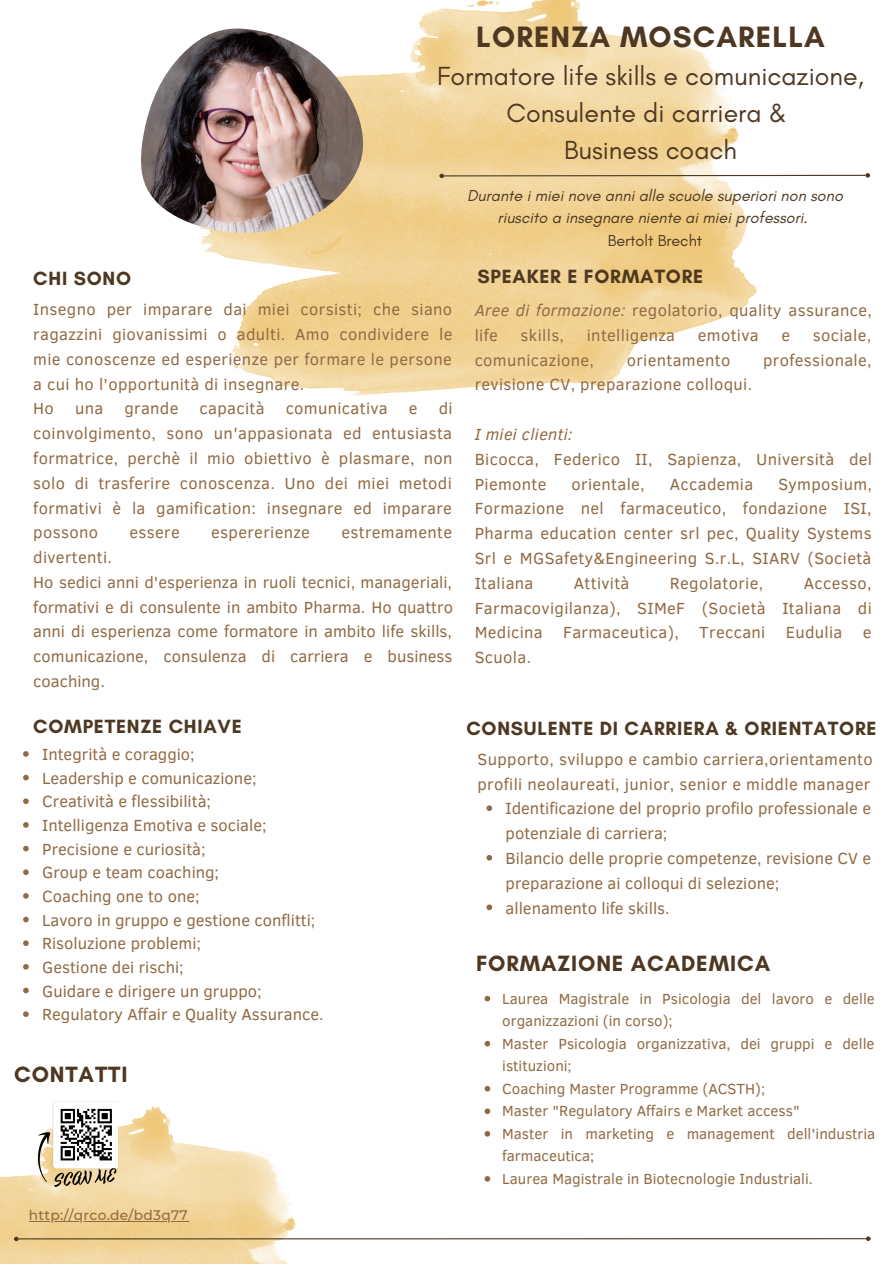
<style>
.page{position:relative;width:894px;height:1264px;background:#fff}
.page>*{position:absolute;margin:0;border:0;box-sizing:border-box;transform-origin:0 0}
.t1{font:700 30px "Glacial Indifference";letter-spacing:.04em;color:#4e3822}
.t2{font:26.7px/37.2px "Glacial Indifference";color:#4e3822;text-align:center}
.t3{font:700 22.5px "Glacial Indifference";letter-spacing:.04em;color:#4e3822}
.t4{font:700 19.5px "Glacial Indifference";letter-spacing:.04em;color:#4e3822}
.t5{font:16.5px/24.8px "Clear Sans";letter-spacing:.02em;color:#906a45;text-align:justify}
.t6{font:16.5px/24.8px "Clear Sans";color:#906a45}
.t7{font:italic 16.5px "Clear Sans";letter-spacing:.02em;color:#906a45}
.t8{font:italic 16.2px/22.5px "Glacial Indifference";color:#4e3822;text-align:center}
.t9{font:16.2px "Glacial Indifference";color:#4e3822}
.t10{font:15px/22.5px "Clear Sans";color:#906a45}
.t11{font:500 13.8px "Montserrat";letter-spacing:.02em;color:#906a45}
.s1{font-style:italic}
</style>
<div class="page">
<img style="left:201px;top:0;width:555px;height:396px">
<img style="left:141px;top:26px;width:222px;height:215px">
<svg style="left:439px;top:173px;width:430px;height:5px"></svg>
<img style="left:0;top:1106px;width:309px;height:157px">
<hr style="left:18px;top:1238px;width:848px;height:1px;background:#4e3822">
<svg style="left:14px;top:1236px;width:5px;height:5px"></svg>
<svg style="left:865px;top:1236px;width:5px;height:4px"></svg>
<svg style="left:23px;top:751px;width:6px;height:5px"></svg>
<svg style="left:23px;top:774px;width:6px;height:6px"></svg>
<svg style="left:23px;top:798px;width:6px;height:6px"></svg>
<svg style="left:23px;top:822px;width:6px;height:5px"></svg>
<svg style="left:23px;top:845px;width:6px;height:6px"></svg>
<svg style="left:23px;top:869px;width:6px;height:6px"></svg>
<svg style="left:23px;top:893px;width:6px;height:5px"></svg>
<svg style="left:23px;top:916px;width:6px;height:6px"></svg>
<svg style="left:23px;top:940px;width:6px;height:6px"></svg>
<svg style="left:23px;top:964px;width:6px;height:5px"></svg>
<svg style="left:23px;top:987px;width:6px;height:6px"></svg>
<svg style="left:23px;top:1011px;width:6px;height:5px"></svg>
<svg style="left:484px;top:995px;width:6px;height:6px"></svg>
<svg style="left:484px;top:1040px;width:6px;height:6px"></svg>
<svg style="left:484px;top:1085px;width:6px;height:6px"></svg>
<svg style="left:484px;top:1108px;width:6px;height:6px"></svg>
<svg style="left:484px;top:1131px;width:6px;height:5px"></svg>
<svg style="left:484px;top:1176px;width:6px;height:5px"></svg>
<svg style="left:486px;top:805px;width:6px;height:6px"></svg>
<svg style="left:486px;top:855px;width:6px;height:5px"></svg>
<svg style="left:486px;top:904px;width:6px;height:6px"></svg>
<img style="left:39px;top:1101px;width:78px;height:94px">
<hr style="left:29px;top:1220px;width:159px;height:1px;background:#906a45">
<p class="t1" style="left:476px;top:19px;width:350px">LORENZA MOSCARELLA</p>
<p class="t2" style="left:437px;top:57px;width:428px">Formatore life skills e comunicazione,<br>Consulente di carriera &amp;</p>
<p class="t2" style="left:564px;top:131px;width:174px">Business coach</p>
<p class="t4" style="left:33px;top:266px;width:99px">CHI SONO</p>
<p class="t5" style="left:33px;top:296px;width:420px">Insegno per imparare dai miei corsisti; che siano ragazzini giovanissimi o adulti. Amo condividere le mie conoscenze ed esperienze per formare le persone a cui ho l'opportunità di insegnare.</p>
<p class="t5" style="left:33px;top:395px;width:22px">Ho</p>
<p class="t5" style="left:75px;top:395px;width:30px">una</p>
<p class="t5" style="left:124px;top:395px;width:56px">grande</p>
<p class="t5" style="left:199px;top:395px;width:66px">capacità</p>
<p class="t5" style="left:285px;top:395px;width:104px">comunicativa</p>
<p class="t5" style="left:409px;top:395px;width:10px">e</p>
<p class="t5" style="left:33px;top:395px;width:421px;text-indent:405px">di coinvolgimento, sono un'appasionata ed entusiasta formatrice, perchè il mio obiettivo è plasmare, non solo di trasferire conoscenza. Uno dei miei metodi formativi è la gamification: insegnare ed imparare possono</p>
<p class="t5" style="left:129px;top:519px;width:52px">essere</p>
<p class="t5" style="left:211px;top:519px;width:100px">espererienze</p>
<p class="t5" style="left:341px;top:519px;width:112px">estremamente</p>
<p class="t5" style="left:33px;top:544px;width:80px">divertenti.</p>
<p class="t5" style="left:33px;top:569px;width:421px">Ho sedici anni d'esperienza in ruoli tecnici, manageriali, formativi e di consulente in ambito Pharma. Ho quattro anni di esperienza come formatore in ambito life skills, comunicazione, consulenza di carriera e business coaching.</p>
<p class="t4" style="left:33px;top:714px;width:210px">COMPETENZE CHIAVE</p>
<p class="t6" style="left:42px;top:741px;width:154px">Integrità e coraggio;</p>
<p class="t6" style="left:42px;top:764px;width:216px">Leadership e comunicazione;</p>
<p class="t6" style="left:42px;top:788px;width:170px">Creatività e flessibilità;</p>
<p class="t6" style="left:42px;top:812px;width:226px">Intelligenza Emotiva e sociale;</p>
<p class="t6" style="left:42px;top:835px;width:165px">Precisione e curiosità;</p>
<p class="t6" style="left:42px;top:859px;width:178px">Group e team coaching;</p>
<p class="t6" style="left:42px;top:883px;width:159px">Coaching one to one;</p>
<p class="t6" style="left:42px;top:906px;width:274px">Lavoro in gruppo e gestione conflitti;</p>
<p class="t6" style="left:42px;top:930px;width:160px">Risoluzione problemi;</p>
<p class="t6" style="left:42px;top:954px;width:143px">Gestione dei rischi;</p>
<p class="t6" style="left:42px;top:977px;width:221px">Guidare e dirigere un gruppo;</p>
<p class="t6" style="left:42px;top:1001px;width:283px">Regulatory Affair e Quality Assurance.</p>
<p class="t3" style="left:14px;top:1060px;width:115px">CONTATTI</p>
<p class="t11" style="left:29px;top:1206px;width:160px">http://qrco.de/bd3q77</p>
<p class="t8" style="left:467px;top:184px;width:377px">Durante i miei nove anni alle scuole superiori non sono riuscito a insegnare niente ai miei professori.</p>
<p class="t9" style="left:607px;top:230px;width:96px">Bertolt Brecht</p>
<p class="t4" style="left:477px;top:264px;width:227px">SPEAKER E FORMATORE</p>
<p class="t5" style="left:474px;top:297px;width:398px"><span class="s1">Aree di formazione:</span> regolatorio, quality assurance, life</p>
<p class="t5" style="left:520px;top:322px;width:45px">skills,</p>
<p class="t5" style="left:586px;top:322px;width:90px">intelligenza</p>
<p class="t5" style="left:697px;top:322px;width:62px">emotiva</p>
<p class="t5" style="left:781px;top:322px;width:10px">e</p>
<p class="t5" style="left:812px;top:322px;width:60px">sociale,</p>
<p class="t5" style="left:474px;top:347px;width:121px">comunicazione,</p>
<p class="t5" style="left:626px;top:347px;width:105px">orientamento</p>
<p class="t5" style="left:762px;top:347px;width:110px">professionale,</p>
<p class="t5" style="left:474px;top:371px;width:279px">revisione CV, preparazione colloqui.</p>
<p class="t7" style="left:474px;top:422px;width:99px">I miei clienti:</p>
<p class="t5" style="left:474px;top:446px;width:399px">Bicocca, Federico II, Sapienza, Università del<br>Piemonte</p>
<p class="t5" style="left:571px;top:470px;width:75px">orientale,</p>
<p class="t5" style="left:669px;top:470px;width:85px">Accademia</p>
<p class="t5" style="left:474px;top:470px;width:398px;text-indent:303px">Symposium, Formazione nel farmaceutico, fondazione ISI, Pharma education center srl pec, Quality Systems Srl e MGSafety&amp;Engineering S.r.L, SIARV (Società Italiana</p>
<p class="t5" style="left:573px;top:569px;width:57px">Attività</p>
<p class="t5" style="left:669px;top:569px;width:95px">Regolatorie,</p>
<p class="t5" style="left:474px;top:569px;width:398px;text-indent:329px">Accesso, Farmacovigilanza), SIMeF (Società Italiana di Medicina Farmaceutica), Treccani Eudulia e Scuola.</p>
<p class="t4" style="left:466px;top:716px;width:411px">CONSULENTE DI CARRIERA &amp; ORIENTATORE</p>
<p class="t5" style="left:477px;top:745px;width:396px">Supporto, sviluppo e cambio carriera,orientamento profili neolaureati, junior, senior e middle manager</p>
<p class="t6" style="left:505px;top:795px;width:367px">Identificazione del proprio profilo professionale e potenziale di carriera;</p>
<p class="t6" style="left:505px;top:845px;width:367px">Bilancio delle proprie competenze, revisione CV e preparazione ai colloqui di selezione;</p>
<p class="t6" style="left:505px;top:894px;width:166px">allenamento life skills.</p>
<p class="t3" style="left:476px;top:949px;width:295px">FORMAZIONE ACADEMICA</p>
<p class="t10" style="left:502px;top:986px;width:374px">Laurea Magistrale in Psicologia del lavoro e delle organizzazioni (in corso);</p>
<p class="t10" style="left:502px;top:1031px;width:373px">Master Psicologia organizzativa, dei gruppi e delle istituzioni;</p>
<p class="t10" style="left:502px;top:1076px;width:264px">Coaching Master Programme (ACSTH);</p>
<p class="t10" style="left:502px;top:1099px;width:299px">Master "Regulatory Affairs e Market access"</p>
<p class="t10" style="left:502px;top:1121px;width:374px">Master in marketing e management dell'industria farmaceutica;</p>
<p class="t10" style="left:502px;top:1166px;width:312px">Laurea Magistrale in Biotecnologie Industriali.</p>
</div>
